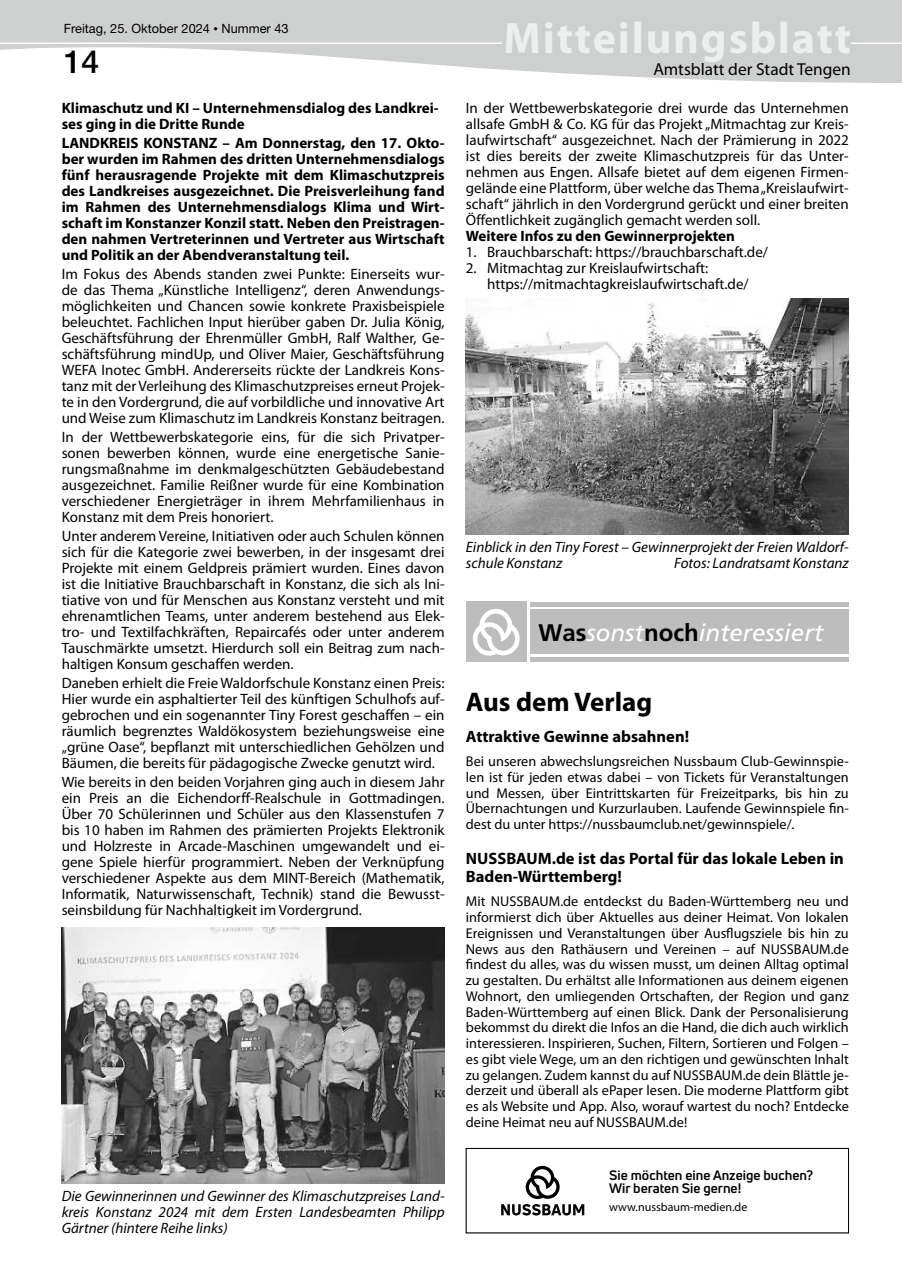
<style>
.page{position:relative;width:902px;height:1280px;background:#fff}
.page>*{position:absolute;margin:0;border:0;box-sizing:border-box;transform-origin:0 0}
.t1{font:700 44.25px "Myriad Pro";letter-spacing:.04em;color:#edefef}
.t2{font:500 31.95px "Helvetica Neue LT Pro";color:#000}
.t3{font:700 27px "Myriad Pro";color:#000}
.t4{font:italic 24px "Frutiger";color:#fff}
.t5{font:17.4px "Myriad Pro";color:#000}
.t6{font:700 16.5px/18px "Myriad Pro";color:#000}
.t7{font:15px/15.9px "Myriad Pro";color:#000;text-align:justify}
.t8{font:700 15px/16px "Myriad Pro";color:#000}
.t9{font:italic 15px/15.9px "Myriad Pro";color:#000;text-align:justify}
.t10{font:14.25px/15.8px "Myriad Pro";color:#000;text-align:justify}
.t11{font:700 13.5px/13.2px "Uni Neue";color:#000}
.t12{font:12.75px "Helvetica Neue LT Pro";color:#000}
.t13{font:12px "Myriad Pro";color:#000}
.s1{font-size:9px}
.s2{font-size:12.9px}
.s3{font-weight:700;font-style:normal;color:#000}
</style>
<div class="page">
<svg style="left:0;top:0;width:901px;height:83px;fill:#cecfcf"></svg>
<div style="left:505px;top:22px;width:344px;height:40px;background:#cecfcf"></div>
<hr style="left:0;top:43px;width:502px;height:1px;background:#fff">
<hr style="left:850px;top:43px;width:51px;height:1px;background:#fff">
<img style="left:62px;top:927px;width:382px;height:256px">
<img style="left:466px;top:299px;width:382px;height:235px">
<div style="left:530px;top:610px;width:318px;height:44px;background:#bdbdbe"></div>
<hr style="left:530px;top:658px;width:318px;height:4px;background:#bdbdbe">
<hr style="left:530px;top:602px;width:318px;height:4px;background:#bdbdbe">
<div style="left:466px;top:602px;width:60px;height:60px;background:#bdbdbe"></div>
<svg style="left:473px;top:609px;width:46px;height:47px"></svg>
<svg style="left:501px;top:1165px;width:84px;height:51px"></svg>
<div style="left:466px;top:1148px;width:382px;height:85px;border:1px solid #000"></div>
<p class="t12" style="left:64px;top:20px;width:226px">Freitag, 25. Oktober 2024 <span class="s1">•</span> Nummer <span class="s2">43</span></p>
<h1 class="t1" style="left:503px;top:9px;width:349px">Mitteilungsblatt</h1>
<h2 class="t2" style="left:64px;top:43px;width:37px">14</h2>
<p class="t5" style="left:653px;top:59px;width:199px">Amtsblatt der Stadt Tengen</p>
<p class="t8" style="left:62px;top:100px;width:378px">Klimaschutz und KI – Unternehmensdialog des Landkrei&shy;ses ging in die Dritte Runde</p>
<p class="t8" style="left:62px;top:135px;width:384px;text-align:justify">LANDKREIS KONSTANZ – Am Donnerstag, den 17. Okto&shy;ber wurden im Rahmen des dritten Unternehmensdialogs fünf herausragende Projekte mit dem Klimaschutzpreis des Landkreises ausgezeichnet. Die Preisverleihung fand im Rahmen des Unternehmensdialogs Klima und Wirt&shy;schaft im Konstanzer Konzil statt. Neben den Preistragen&shy;den nahmen Vertreterinnen und Vertreter aus Wirtschaft und Politik an der Abendveranstaltung teil.</p>
<p class="t7" style="left:62px;top:266px;width:384px">Im Fokus des Abends standen zwei Punkte: Einerseits wur&shy;de das Thema „Künstliche Intelligenz“, deren Anwendungs&shy;möglichkeiten und Chancen sowie konkrete Praxisbeispiele beleuchtet. Fachlichen Input hierüber gaben Dr. Julia König, Geschäftsführung der Ehrenmüller GmbH, Ralf Walther, Ge&shy;schäftsführung mindUp, und Oliver Maier, Geschäftsführung WEFA Inotec GmbH. Andererseits rückte der Landkreis Kons&shy;tanz mit der Verleihung des Klimaschutzpreises erneut Projek&shy;te in den Vordergrund, die auf vorbildliche und innovative Art und Weise zum Klimaschutz im Landkreis Konstanz beitragen.</p>
<p class="t7" style="left:62px;top:429px;width:384px">In der Wettbewerbskategorie eins, für die sich Privatper&shy;sonen bewerben können, wurde eine energetische Sanie&shy;rungsmaßnahme im denkmalgeschützten Gebäudebestand ausgezeichnet. Familie Reißner wurde für eine Kombination verschiedener Energieträger in ihrem Mehrfamilienhaus in Konstanz mit dem Preis honoriert.</p>
<p class="t7" style="left:62px;top:528px;width:384px">Unter anderem Vereine, Initiativen oder auch Schulen können sich für die Kategorie zwei bewerben, in der insgesamt drei Projekte mit einem Geldpreis prämiert wurden. Eines davon ist die Initiative Brauchbarschaft in Konstanz, die sich als Ini&shy;tiative von und für Menschen aus Konstanz versteht und mit ehrenamtlichen Teams, unter anderem bestehend aus Elek&shy;tro- und Textilfachkräften, Repaircafés oder unter anderem Tauschmärkte umsetzt. Hierdurch soll ein Beitrag zum nach&shy;haltigen Konsum geschaffen werden.</p>
<p class="t7" style="left:62px;top:675px;width:384px">Daneben erhielt die Freie Waldorfschule Konstanz einen Preis:<br>Hier wurde ein asphaltierter Teil des künftigen Schulhofs auf&shy;gebrochen und ein sogenannter Tiny Forest geschaffen – ein räumlich begrenztes Waldökosystem beziehungsweise eine „grüne Oase“, bepflanzt mit unterschiedlichen Gehölzen und Bäumen, die bereits für pädagogische Zwecke genutzt wird.</p>
<p class="t7" style="left:62px;top:774px;width:384px">Wie bereits in den beiden Vorjahren ging auch in diesem Jahr ein Preis an die Eichendorff-Realschule in Gottmadingen.<br>Über 70 Schülerinnen und Schüler aus den Klassenstufen 7 bis 10 haben im Rahmen des prämierten Projekts Elektronik und Holzreste in Arcade-Maschinen umgewandelt und ei&shy;gene Spiele hierfür programmiert. Neben der Verknüpfung verschiedener Aspekte aus dem MINT-Bereich (Mathematik, Informatik, Naturwissenschaft, Technik) stand die Bewusst&shy;seinsbildung für Nachhaltigkeit im Vordergrund.</p>
<p class="t9" style="left:62px;top:1188px;width:384px">Die Gewinnerinnen und Gewinner des Klimaschutzpreises Land&shy;kreis Konstanz 2024 mit dem Ersten Landesbeamten Philipp Gärtner (hintere Reihe links)</p>
<p class="t7" style="left:466px;top:100px;width:384px">In der Wettbewerbskategorie drei wurde das Unternehmen allsafe GmbH &amp; Co. KG für das Projekt „Mitmachtag zur Kreis&shy;laufwirtschaft“ ausgezeichnet. Nach der Prämierung in 2022 ist dies bereits der zweite Klimaschutzpreis für das Unter&shy;nehmen aus Engen. Allsafe bietet auf dem eigenen Firmen&shy;gelände eine Plattform, über welche das Thema „Kreislaufwirt&shy;schaft“ jährlich in den Vordergrund gerückt und einer breiten Öffentlichkeit zugänglich gemacht werden soll.</p>
<p class="t8" style="left:466px;top:228px;width:270px">Weitere Infos zu den Gewinnerprojekten</p>
<p class="t7" style="left:466px;top:244px;width:303px">1. Brauchbarschaft: https://brauchbarschaft.de/</p>
<p class="t7" style="left:487px;top:260px;width:263px;text-indent:-21px">2. Mitmachtag zur Kreislaufwirtschaft: https://mitmachtagkreislaufwirtschaft.de/</p>
<p class="t9" style="left:466px;top:539px;width:384px">Einblick in den Tiny Forest – Gewinnerprojekt der Freien Waldorf&shy;schule Konstanz</p>
<p class="t9" style="left:674px;top:555px;width:176px">Fotos: Landratsamt Konstanz</p>
<h3 class="t4" style="left:538px;top:618px;width:286px"><span class="s3">Was</span>sonst<span class="s3">noch</span>interessiert</h3>
<h3 class="t3" style="left:466px;top:684px;width:188px">Aus dem Verlag</h3>
<p class="t6" style="left:466px;top:727px;width:225px">Attraktive Gewinne absahnen!</p>
<p class="t10" style="left:466px;top:753px;width:384px">Bei unseren abwechslungsreichen Nussbaum Club-Gewinnspie&shy;len ist für jeden etwas dabei – von Tickets für Veranstaltungen und Messen, über Eintrittskarten für Freizeitparks, bis hin zu Übernachtungen und Kurzurlauben. Laufende Gewinnspiele fin&shy;dest du unter https://nussbaumclub.net/gewinnspiele/.</p>
<p class="t6" style="left:466px;top:849px;width:379px">NUSSBAUM.de ist das Portal für das lokale Leben in<br>Baden-Württemberg!</p>
<p class="t10" style="left:466px;top:893px;width:384px">Mit NUSSBAUM.de entdeckst du Baden-Württemberg neu und informierst dich über Aktuelles aus deiner Heimat. Von lokalen Ereignissen und Veranstaltungen über Ausflugsziele bis hin zu News aus den Rathäusern und Vereinen – auf NUSSBAUM.de findest du alles, was du wissen musst, um deinen Alltag optimal zu gestalten. Du erhältst alle Informationen aus deinem eigenen Wohnort, den umliegenden Ortschaften, der Region und ganz Baden-Württemberg auf einen Blick. Dank der Personalisierung bekommst du direkt die Infos an die Hand, die dich auch wirklich interessieren. Inspirieren, Suchen, Filtern, Sortieren und Folgen – es gibt viele Wege, um an den richtigen und gewünschten Inhalt zu gelangen. Zudem kannst du auf NUSSBAUM.de dein Blättle je&shy;derzeit und überall als ePaper lesen. Die moderne Plattform gibt es als Website und App. Also, worauf wartest du noch? Entdecke deine Heimat neu auf NUSSBAUM.de!</p>
<p class="t11" style="left:609px;top:1168px;width:205px">Sie möchten eine Anzeige buchen?<br>Wir beraten Sie gerne!</p>
<p class="t13" style="left:609px;top:1200px;width:140px">www.nussbaum-medien.de</p>
</div>
